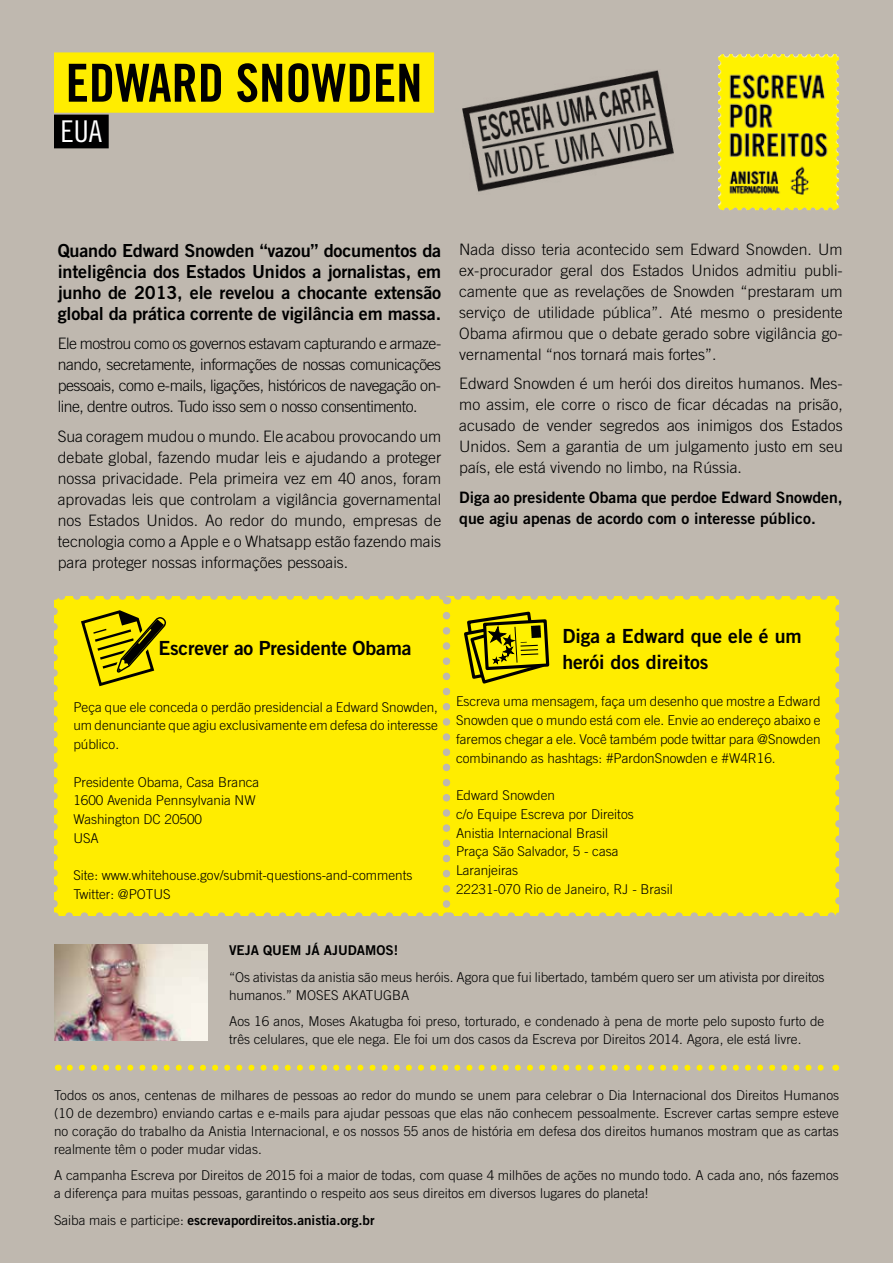
<style>
.page{position:relative;width:893px;height:1263px;background:#bfb8af}
.page>*{position:absolute;margin:0;border:0;box-sizing:border-box;transform-origin:0 0}
.t1{font:52.5px "Amnesty Trade Gothic Bd Cn 20";color:#000}
.t2{font:30px "Trade Gothic Cond Eighteen";color:#fff}
.t3{font:19.5px/25.5px "Trade Gothic Bold Two";color:#000}
.t4{font:18px/21px "Trade Gothic Bold Two";letter-spacing:-.01em;color:#000;text-align:justify}
.t5{font:300 15.75px/21px "Trade Gothic";color:#000;text-align:justify}
.t6{font:15.75px/21px "Trade Gothic Bold Two";color:#000}
.t7{font:300 13.5px/18.8px "Trade Gothic";color:#000}
.t8{font:13.5px "Trade Gothic Bold Two";color:#000}
.s1{font-family:"Trade Gothic";font-weight:300}
</style>
<div class="page">
<div style="left:54px;top:52px;width:380px;height:61px;background:#ffed00"></div>
<div style="left:54px;top:115px;width:55px;height:33px;background:#000"></div>
<img style="left:718px;top:54px;width:115px;height:156px">
<img style="left:462px;top:70px;width:212px;height:122px">
<div style="left:54px;top:596px;width:785px;height:320px;background:#ffed00"></div>
<svg style="left:70px;top:1065px;width:754px;height:6px"></svg>
<img style="left:54px;top:944px;width:154px;height:97px">
<h1 class="t1" style="left:66px;top:51px;width:358px">EDWARD SNOWDEN</h1>
<h2 class="t2" style="left:61px;top:114px;width:43px">EUA</h2>
<h3 class="t4" style="left:58px;top:240px;width:385px">Quando Edward Snowden “vazou” documentos da inteligência dos Estados Unidos a jornalistas, em junho de 2013, ele revelou a chocante extensão global da prática corrente de vigilância em massa.</h3>
<p class="t5" style="left:58px;top:333px;width:385px">Ele mostrou como os governos estavam capturando e armaze&shy;nando, secretamente, informações de nossas comunicações pessoais, como e-mails, ligações, históricos de navegação on&shy;line, dentre outros. Tudo isso sem o nosso consentimento.</p>
<p class="t5" style="left:58px;top:426px;width:385px">Sua coragem mudou o mundo. Ele acabou provocando um debate global, fazendo mudar leis e ajudando a proteger nossa privacidade. Pela primeira vez em 40 anos, foram aprovadas leis que controlam a vigilância governamental nos Estados Unidos. Ao redor do mundo, empresas de tecnologia como a Apple e o Whatsapp estão fazendo mais para proteger nossas informações pessoais.</p>
<p class="t5" style="left:459px;top:238px;width:385px">Nada disso teria acontecido sem Edward Snowden. Um ex-procurador geral dos Estados Unidos admitiu publi&shy;camente que as revelações de Snowden “prestaram um serviço de utilidade pública”. Até mesmo o presidente Obama afirmou que o debate gerado sobre vigilância go&shy;vernamental “nos tornará mais fortes”.</p>
<p class="t5" style="left:459px;top:373px;width:385px">Edward Snowden é um herói dos direitos humanos. Mes&shy;mo assim, ele corre o risco de ficar décadas na prisão, acusado de vender segredos aos inimigos dos Estados Unidos. Sem a garantia de um julgamento justo em seu país, ele está vivendo no limbo, na Rússia.</p>
<p class="t6" style="left:459px;top:486px;width:385px">Diga ao presidente Obama que perdoe Edward Snowden, que agiu apenas de acordo com o interesse público.</p>
<h3 class="t3" style="left:158px;top:635px;width:255px">Escrever ao Presidente Obama</h3>
<p class="t7" style="left:73px;top:697px;width:366px;text-align:justify">Peça que ele conceda o perdão presidencial a Edward Snowden, um denunciante que agiu exclusivamente em defesa do interesse público.</p>
<p class="t7" style="left:73px;top:772px;width:188px">Presidente Obama, Casa Branca<br>1600 Avenida Pennsylvania NW<br>Washington DC 20500<br>USA</p>
<p class="t7" style="left:73px;top:866px;width:341px">Site: www.whitehouse.gov/submit-questions-and-comments<br>Twitter: @POTUS</p>
<h3 class="t3" style="left:562px;top:623px;width:241px">Diga a Edward que ele é um herói dos direitos</h3>
<p class="t7" style="left:456px;top:692px;width:366px;text-align:justify">Escreva uma mensagem, faça um desenho que mostre a Edward Snowden que o mundo está com ele. Envie ao endereço abaixo e faremos chegar a ele. Você também pode twittar para @Snowden combinando as hashtags: #PardonSnowden e #W4R16.</p>
<p class="t7" style="left:456px;top:786px;width:218px">Edward Snowden<br>c/o Equipe Escreva por Direitos<br>Anistia Internacional Brasil<br>Praça São Salvador, 5 - casa<br>Laranjeiras<br>22231-070 Rio de Janeiro, RJ - Brasil</p>
<p class="t8" style="left:229px;top:942px;width:171px">VEJA QUEM JÁ AJUDAMOS!</p>
<p class="t7" style="left:229px;top:968px;width:597px;line-height:18px">“Os ativistas da anistia são meus heróis. Agora que fui libertado, também quero ser um ativista por direitos humanos.” MOSES AKATUGBA</p>
<p class="t7" style="left:229px;top:1012px;width:597px;line-height:18px">Aos 16 anos, Moses Akatugba foi preso, torturado, e condenado à pena de morte pelo suposto furto de três celulares, que ele nega. Ele foi um dos casos da Escreva por Direitos 2014. Agora, ele está livre.</p>
<p class="t7" style="left:54px;top:1086px;width:787px;line-height:18px;text-align:justify">Todos os anos, centenas de milhares de pessoas ao redor do mundo se unem para celebrar o Dia Internacional dos Direitos Humanos (10 de dezembro) enviando cartas e e-mails para ajudar pessoas que elas não conhecem pessoalmente. Escrever cartas sempre esteve no coração do trabalho da Anistia Internacional, e os nossos 55 anos de história em defesa dos direitos humanos mostram que as cartas realmente têm o poder mudar vidas.</p>
<p class="t7" style="left:54px;top:1166px;width:786px;line-height:18px">A campanha Escreva por Direitos de 2015 foi a maior de todas, com quase 4 milhões de ações no mundo todo. A cada ano, nós fazemos a diferença para muitas pessoas, garantindo o respeito aos seus direitos em diversos lugares do planeta!</p>
<p class="t8" style="left:54px;top:1211px;width:322px"><span class="s1">Saiba mais e participe:</span> escrevapordireitos.anistia.org.br</p>
</div>
